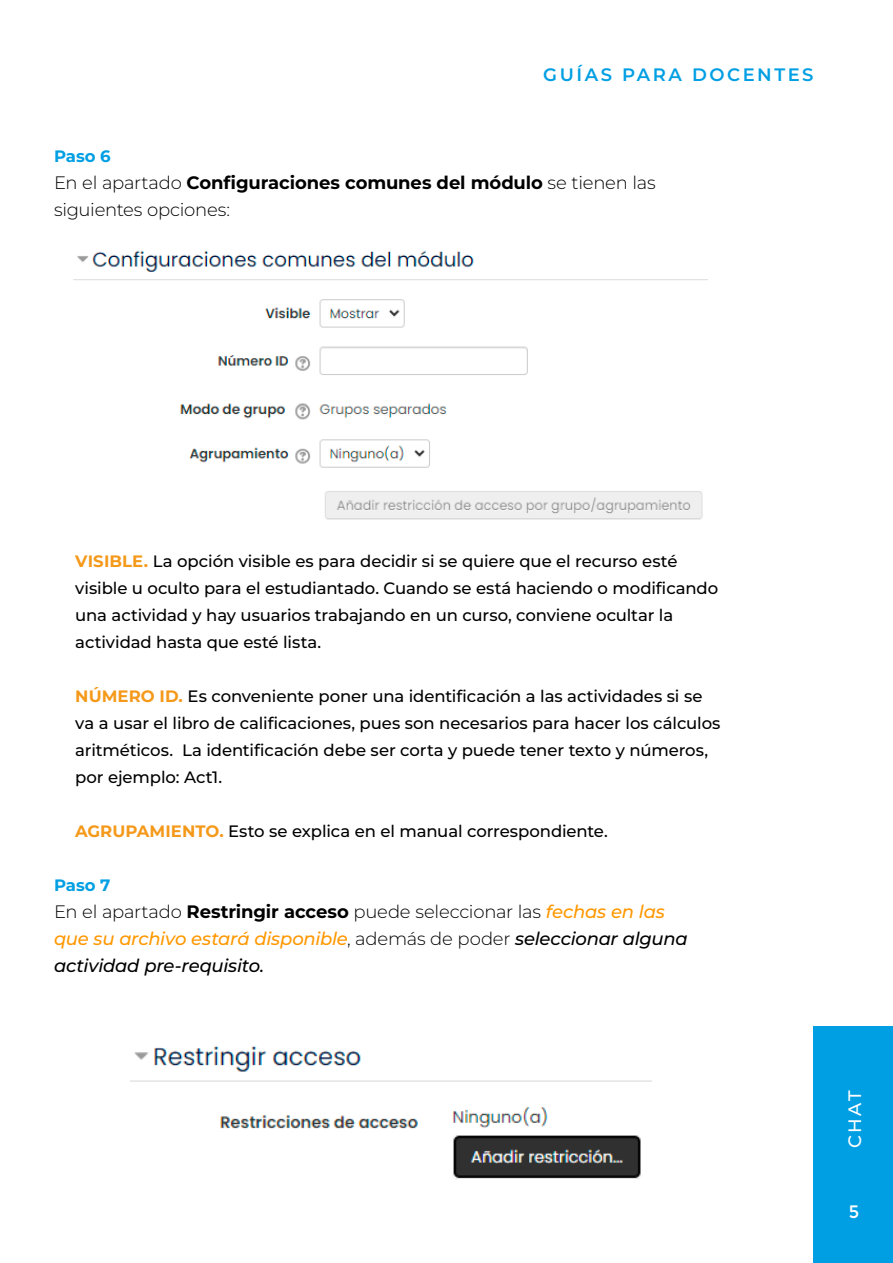
<style>
.page{position:relative;width:893px;height:1263px;background:#fff}
.page>*{position:absolute;margin:0;border:0;box-sizing:border-box;transform-origin:0 0}
.t1{font:300 18px/27px "Montserrat";letter-spacing:-.015em;color:#000}
.t2{font:600 18px "Montserrat";letter-spacing:.14em;color:#009fe3}
.t3{font:500 18px "Montserrat";color:#fff}
.t4{font:18px "Montserrat";color:#fff}
.t5{font:500 16.5px/27px "Montserrat";letter-spacing:-.005em;color:#000}
.t6{font:700 16.5px "Montserrat";color:#009fe3}
.s1{font-weight:700}
.s2{font-weight:700;color:#f5991a}
.s3{font-weight:500;font-style:italic;color:#ff9800}
.s4{font-weight:500;font-style:italic}
</style>
<div class="page">
<hr style="left:0;top:1026px;width:1px;height:237px;background:#009fe3">
<div style="left:814px;top:1026px;width:79px;height:237px;background:#009fe3"></div>
<img style="left:73px;top:250px;width:635px;height:270px">
<img style="left:130px;top:1045px;width:521px;height:134px">
<p class="t2" style="left:543px;top:62px;width:272px">GUÍAS PARA DOCENTES</p>
<p class="t6" style="left:54px;top:144px;width:58px">Paso 6</p>
<p class="t1" style="left:54px;top:169px;width:603px">En el apartado <span class="s1">Configuraciones comunes del módulo</span> se tienen las siguientes opciones:</p>
<p class="t5" style="left:75px;top:547px;width:644px"><span class="s2">VISIBLE.</span> La opción visible es para decidir si se quiere que el recurso esté visible u oculto para el estudiantado. Cuando se está haciendo o modificando una actividad y hay usuarios trabajando en un curso, conviene ocultar la actividad hasta que esté lista.</p>
<p class="t5" style="left:75px;top:682px;width:647px"><span class="s2">NÚMERO ID.</span> Es conveniente poner una identificación a las actividades si se va a usar el libro de calificaciones, pues son necesarios para hacer los cálculos aritméticos. La identificación debe ser corta y puede tener texto y números, por ejemplo: Act1.</p>
<p class="t5" style="left:75px;top:817px;width:534px"><span class="s2">AGRUPAMIENTO.</span> Esto se explica en el manual correspondiente.</p>
<p class="t6" style="left:54px;top:873px;width:58px">Paso 7</p>
<p class="t1" style="left:54px;top:898px;width:635px">En el apartado <span class="s1">Restringir acceso</span> puede seleccionar las <span class="s3">fechas en las que su archivo estará disponible</span>, además de poder <span class="s4">seleccionar alguna actividad pre-requisito.</span></p>
<p class="t3" style="left:842px;top:1148px;width:60px;rotate:-90deg">CHAT</p>
<p class="t4" style="left:849px;top:1201px;width:12px">5</p>
</div>
